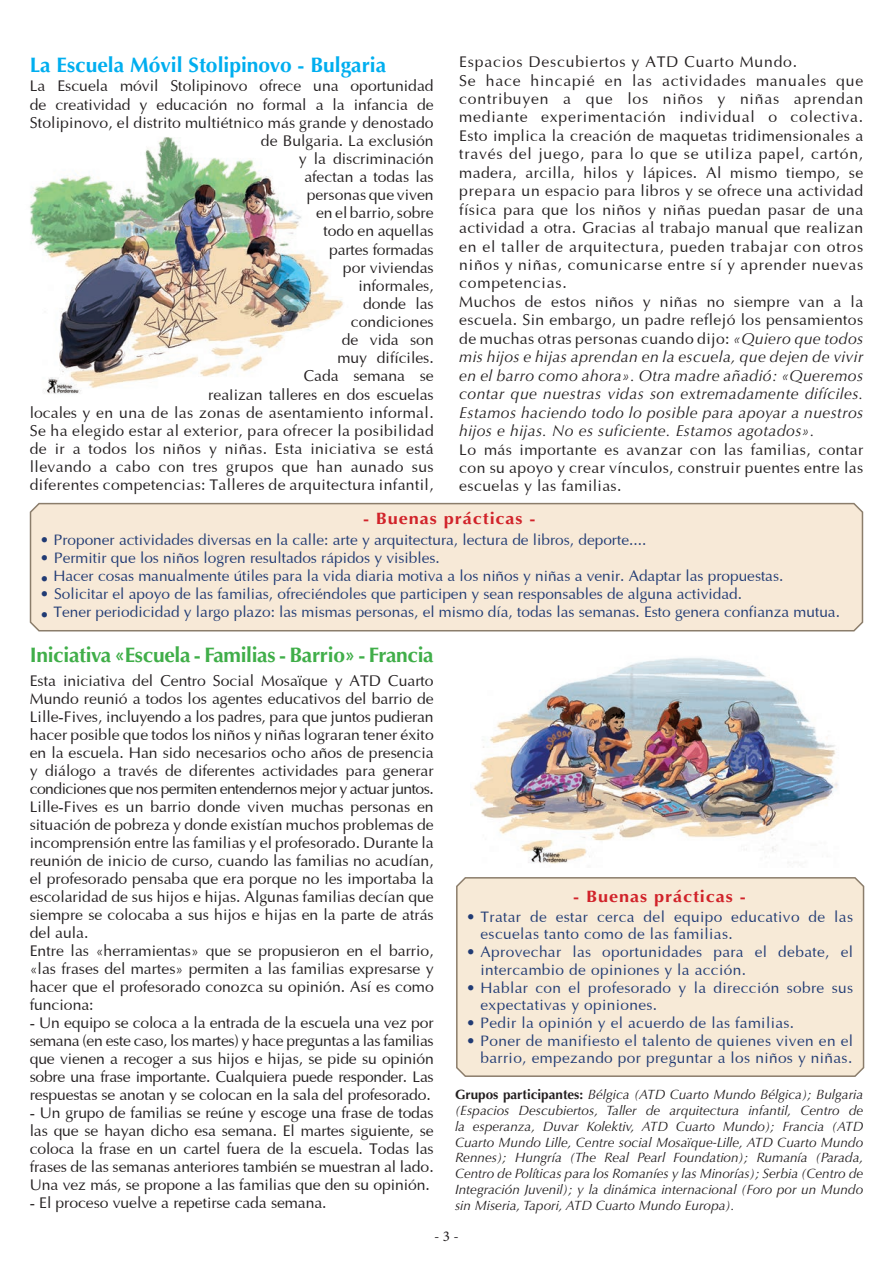
<style>
.page{position:relative;width:893px;height:1263px;background:#fff}
.page>*{position:absolute;margin:0;border:0;box-sizing:border-box;transform-origin:0 0}
.t1{font:700 21px "Optima";letter-spacing:-.015em;color:#40ae49}
.t2{font:700 21px "Optima";color:#00aeef}
.t3{font:700 16.5px "Optima";letter-spacing:.05em;color:#d1232a;scale:1.1 1}
.t4{font:15.75px/18px "Optima";color:#231f20;text-align:justify}
.t5{font:15.75px/18.5px "Optima";letter-spacing:.025em;color:#231f20}
.t6{font:15.45px "Optima";color:#213b74}
.t7{font:15.45px/17.7px "Optima";letter-spacing:.025em;color:#213b74}
.t8{font:15px "Minion Pro";color:#231f20}
.t9{font:italic 13.5px/15.8px "Optima";color:#231f20;text-align:justify}
.s1{font-style:italic}
.s2{font-weight:700;font-style:normal}
</style>
<div class="page">
<img style="left:30px;top:137px;width:313px;height:257px">
<div style="left:29px;top:502px;width:835px;height:130px;background:#f7e9d7"></div>
<img style="left:473px;top:658px;width:365px;height:206px">
<div style="left:456px;top:877px;width:409px;height:200px;background:#f7ead7"></div>
<h1 class="t2" style="left:30px;top:52px;width:358px">La Escuela Móvil Stolipinovo - Bulgaria</h1>
<p class="t4" style="left:30px;top:76px;width:406px;text-align:right">La Escuela móvil Stolipinovo ofrece una oportunidad de creatividad y educación no formal a la infancia de<br>Stolipinovo, el distrito multiétnico más grande y denostado de Bulgaria. La exclusión<br>y la discriminación<br>afectan a todas las<br>personas que viven<br>en el barrio, sobre<br>todo en aquellas<br>partes formadas<br>por viviendas<br>informales,<br>donde las<br>condiciones<br>de vida son<br>muy difíciles.<br>Cada semana se<br>realizan talleres en dos escuelas<br>locales y en una de las zonas de asentamiento informal.<br>Se ha elegido estar al exterior, para ofrecer la posibilidad de ir a todos los niños y niñas. Esta iniciativa se está llevando a cabo con tres grupos que han aunado sus diferentes competencias: Talleres de arquitectura infantil,</p>
<p class="t5" style="left:459px;top:51px;width:405px">Espacios Descubiertos y ATD Cuarto Mundo.<br>Se hace hincapié en las actividades manuales que contribuyen a que los niños y niñas aprendan mediante experimentación individual o colectiva.<br>Esto implica la creación de maquetas tridimensionales a través del juego, para lo que se utiliza papel, cartón, madera, arcilla, hilos y lápices. Al mismo tiempo, se prepara un espacio para libros y se ofrece una actividad física para que los niños y niñas puedan pasar de una actividad a otra. Gracias al trabajo manual que realizan en el taller de arquitectura, pueden trabajar con otros niños y niñas, comunicarse entre sí y aprender nuevas competencias.<br>Muchos de estos niños y niñas no siempre van a la escuela. Sin embargo, un padre reflejó los pensamientos de muchas otras personas cuando dijo: <span class="s1">«Quiero que todos mis hijos e hijas aprendan en la escuela, que dejen de vivir en el barro como ahora». Otra madre añadió: «Queremos contar que nuestras vidas son extremadamente difíciles.<br>Estamos haciendo todo lo posible para apoyar a nuestros hijos e hijas. No es suficiente. Estamos agotados».</span></p>
<p class="t4" style="left:459px;top:439px;width:405px;line-height:18.5px">Lo más importante es avanzar con las familias, contar con su apoyo y crear vínculos, construir puentes entre las escuelas y las familias.</p>
<p class="t3" style="left:363px;top:508px;width:158px">- Buenas prácticas -</p>
<p class="t6" style="left:40px;top:528px;width:608px">• Proponer actividades diversas en la calle: arte y arquitectura, lectura de libros, deporte....</p>
<p class="t6" style="left:40px;top:546px;width:401px">• Permitir que los niños logren resultados rápidos y visibles.</p>
<p class="t6" style="left:40px;top:564px;width:745px">• Hacer cosas manualmente útiles para la vida diaria motiva a los niños y niñas a venir. Adaptar las propuestas.</p>
<p class="t6" style="left:40px;top:582px;width:704px">• Solicitar el apoyo de las familias, ofreciéndoles que participen y sean responsables de alguna actividad.</p>
<p class="t6" style="left:40px;top:600px;width:802px">• Tener periodicidad y largo plazo: las mismas personas, el mismo día, todas las semanas. Esto genera confianza mutua.</p>
<h1 class="t1" style="left:30px;top:643px;width:405px">Iniciativa «Escuela - Familias - Barrio» - Francia</h1>
<p class="t4" style="left:30px;top:671px;width:405px;text-align:left">Esta iniciativa del Centro Social Mosaïque y ATD Cuarto Mundo reunió a todos los agentes educativos del barrio de Lille-Fives, incluyendo a los padres, para que juntos pudieran hacer posible que todos los niños y niñas lograran tener éxito en la escuela. Han sido necesarios ocho años de presencia y diálogo a través de diferentes actividades para generar condiciones que nos permiten entendernos mejor y actuar juntos.<br>Lille-Fives es un barrio donde viven muchas personas en situación de pobreza y donde existían muchos problemas de incomprensión entre las familias y el profesorado. Durante la reunión de inicio de curso, cuando las familias no acudían, el profesorado pensaba que era porque no les importaba la escolaridad de sus hijos e hijas. Algunas familias decían que siempre se colocaba a sus hijos e hijas en la parte de atrás del aula.<br>Entre las «herramientas» que se propusieron en el barrio, «las frases del martes» permiten a las familias expresarse y hacer que el profesorado conozca su opinión. Así es como funciona:</p>
<p class="t4" style="left:30px;top:1013px;width:405px">- Un equipo se coloca a la entrada de la escuela una vez por semana (en este caso, los martes) y hace preguntas a las familias que vienen a recoger a sus hijos e hijas, se pide su opinión sobre una frase importante. Cualquiera puede responder. Las respuestas se anotan y se colocan en la sala del profesorado.</p>
<p class="t4" style="left:30px;top:1103px;width:405px">- Un grupo de familias se reúne y escoge una frase de todas las que se hayan dicho esa semana. El martes siguiente, se coloca la frase en un cartel fuera de la escuela. Todas las frases de las semanas anteriores también se muestran al lado.<br>Una vez más, se propone a las familias que den su opinión.</p>
<p class="t4" style="left:30px;top:1193px;width:298px">- El proceso vuelve a repetirse cada semana.</p>
<p class="t3" style="left:573px;top:887px;width:158px">- Buenas prácticas -</p>
<p class="t7" style="left:480px;top:906px;width:374px;text-indent:-14px">• Tratar de estar cerca del equipo educativo de las escuelas tanto como de las familias.</p>
<p class="t7" style="left:480px;top:942px;width:374px;text-indent:-14px">• Aprovechar las oportunidades para el debate, el intercambio de opiniones y la acción.</p>
<p class="t7" style="left:480px;top:977px;width:374px;text-indent:-14px">• Hablar con el profesorado y la dirección sobre sus expectativas y opiniones.</p>
<p class="t7" style="left:466px;top:1013px;width:330px">• Pedir la opinión y el acuerdo de las familias.</p>
<p class="t7" style="left:466px;top:1030px;width:389px;text-align:right">• Poner de manifiesto el talento de quienes viven en el barrio, empezando por preguntar a los niños y niñas.</p>
<p class="t9" style="left:455px;top:1087px;width:410px"><span class="s2">Grupos participantes:</span> Bélgica (ATD Cuarto Mundo Bélgica); Bulgaria (Espacios Descubiertos, Taller de arquitectura infantil, Centro de la esperanza, Duvar Kolektiv, ATD Cuarto Mundo); Francia (ATD Cuarto Mundo Lille, Centre social Mosaïque-Lille, ATD Cuarto Mundo Rennes); Hungría (The Real Pearl Foundation); Rumanía (Parada, Centro de Políticas para los Romaníes y las Minorías); Serbia (Centro de Integración Juvenil); y la dinámica internacional (Foro por un Mundo sin Miseria, Tapori, ATD Cuarto Mundo Europa).</p>
<p class="t8" style="left:434px;top:1226px;width:26px">- 3 -</p>
</div>
